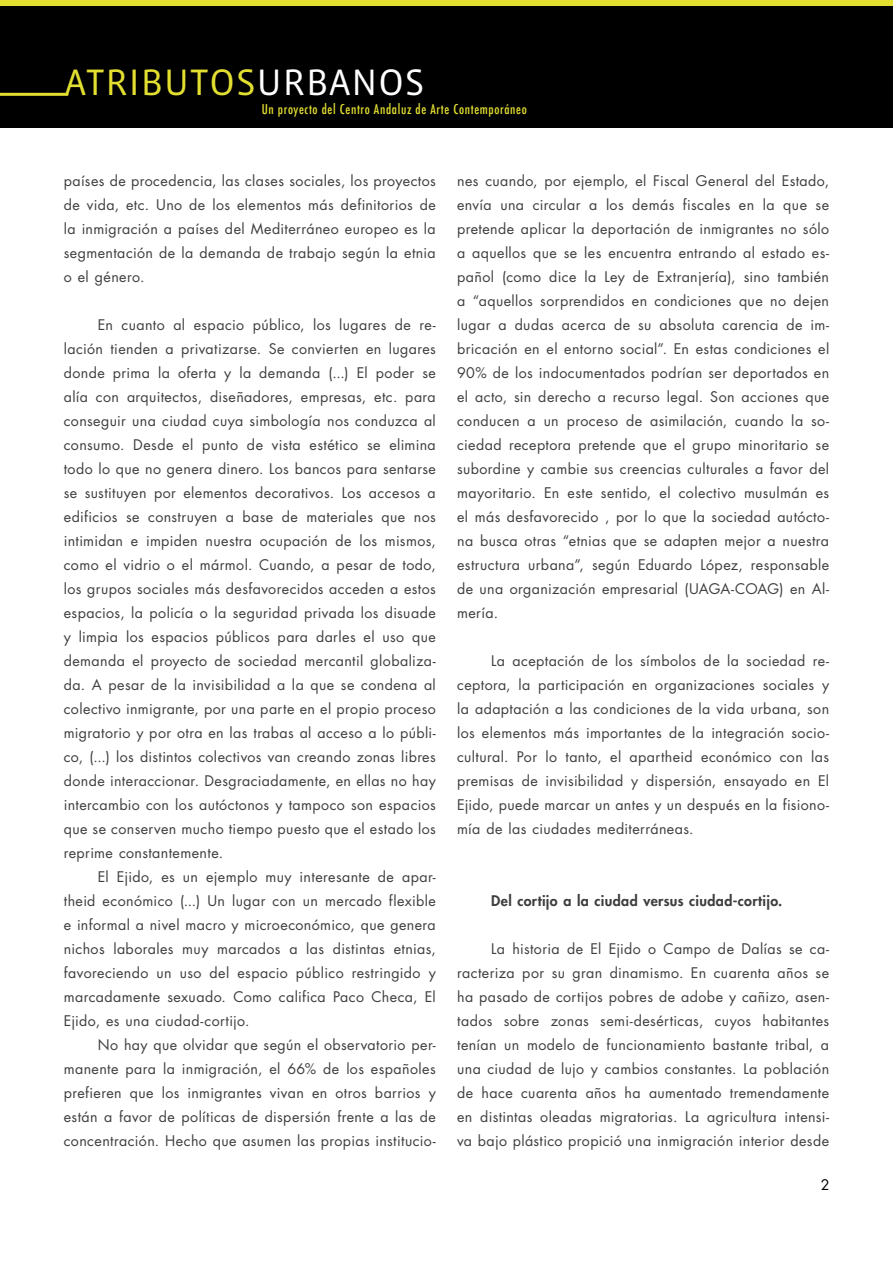
<style>
.page{position:relative;width:893px;height:1263px;background:#fff}
.page>*{position:absolute;margin:0;border:0;box-sizing:border-box;transform-origin:0 0}
.t1{font:37.65px "Vista Sans";letter-spacing:.025em;color:#e3df31}
.t2{font:14.25px/24px "Futura Std";letter-spacing:.03em;color:#3e3e40;text-align:justify}
.t3{font:800 14.25px "Futura Std";letter-spacing:.03em;color:#3e3e40}
.t4{font:14.25px "Futura Std";color:#000}
.t5{font:500 condensed 13.2px "Futura";letter-spacing:.05em;color:#e3df31}
.s1{color:#fff}
</style>
<div class="page">
<div style="left:0;top:6px;width:893px;height:122px;background:#000"></div>
<div style="left:0;top:0;width:893px;height:5px;background:#e3df31"></div>
<hr style="left:0;top:93px;width:68px;height:3px;background:#e3df31">
<h1 class="t1" style="left:65px;top:64px;width:361px">ATRIBUTOS<span class="s1">URBANOS</span></h1>
<p class="t5" style="left:262px;top:100px;width:267px">Un proyecto del Centro Andaluz de Arte Contemporáneo</p>
<p class="t2" style="left:64px;top:168px;width:374px">países de procedencia, las clases sociales, los proyectos de vida, etc. Uno de los elementos más definitorios de la inmigración a países del Mediterráneo europeo es la segmentación de la demanda de trabajo según la etnia o el género.</p>
<p class="t2" style="left:64px;top:312px;width:374px;text-indent:34px">En cuanto al espacio público, los lugares de re&shy;lación tienden a privatizarse. Se convierten en lugares donde prima la oferta y la demanda (...) El poder se alía con arquitectos, diseñadores, empresas, etc. para conseguir una ciudad cuya simbología nos conduzca al consumo. Desde el punto de vista estético se elimina todo lo que no genera dinero. Los bancos para sentarse se sustituyen por elementos decorativos. Los accesos a edificios se construyen a base de materiales que nos intimidan e impiden nuestra ocupación de los mismos, como el vidrio o el mármol. Cuando, a pesar de todo, los grupos sociales más desfavorecidos acceden a estos espacios, la policía o la seguridad privada los disuade y limpia los espacios públicos para darles el uso que demanda el proyecto de sociedad mercantil globaliza&shy;da. A pesar de la invisibilidad a la que se condena al colectivo inmigrante, por una parte en el propio proceso migratorio y por otra en las trabas al acceso a lo públi&shy;co, (...) los distintos colectivos van creando zonas libres donde interaccionar. Desgraciadamente, en ellas no hay intercambio con los autóctonos y tampoco son espacios que se conserven mucho tiempo puesto que el estado los reprime constantemente.</p>
<p class="t2" style="left:64px;top:864px;width:374px;text-indent:34px">El Ejido, es un ejemplo muy interesante de apar&shy;theid económico (...) Un lugar con un mercado flexible e informal a nivel macro y microeconómico, que genera nichos laborales muy marcados a las distintas etnias, favoreciendo un uso del espacio público restringido y marcadamente sexuado. Como califica Paco Checa, El Ejido, es una ciudad-cortijo.</p>
<p class="t2" style="left:64px;top:1032px;width:374px;text-indent:34px">No hay que olvidar que según el observatorio per&shy;manente para la inmigración, el 66% de los españoles prefieren que los inmigrantes vivan en otros barrios y están a favor de políticas de dispersión frente a las de concentración. Hecho que asumen las propias institucio-</p>
<p class="t2" style="left:457px;top:168px;width:374px">nes cuando, por ejemplo, el Fiscal General del Estado, envía una circular a los demás fiscales en la que se pretende aplicar la deportación de inmigrantes no sólo a aquellos que se les encuentra entrando al estado es&shy;pañol (como dice la Ley de Extranjería), sino también a “aquellos sorprendidos en condiciones que no dejen lugar a dudas acerca de su absoluta carencia de im&shy;bricación en el entorno social”. En estas condiciones el 90% de los indocumentados podrían ser deportados en el acto, sin derecho a recurso legal. Son acciones que conducen a un proceso de asimilación, cuando la so&shy;ciedad receptora pretende que el grupo minoritario se subordine y cambie sus creencias culturales a favor del mayoritario. En este sentido, el colectivo musulmán es el más desfavorecido , por lo que la sociedad autócto&shy;na busca otras “etnias que se adapten mejor a nuestra estructura urbana”, según Eduardo López, responsable de una organización empresarial (UAGA-COAG) en Al&shy;mería.</p>
<p class="t2" style="left:457px;top:648px;width:374px;text-indent:34px">La aceptación de los símbolos de la sociedad re&shy;ceptora, la participación en organizaciones sociales y la adaptación a las condiciones de la vida urbana, son los elementos más importantes de la integración socio&shy;cultural. Por lo tanto, el apartheid económico con las premisas de invisibilidad y dispersión, ensayado en El Ejido, puede marcar un antes y un después en la fisiono&shy;mía de las ciudades mediterráneas.</p>
<p class="t3" style="left:491px;top:891px;width:293px">Del cortijo a la ciudad versus ciudad-cortijo.</p>
<p class="t2" style="left:457px;top:936px;width:374px;text-indent:34px">La historia de El Ejido o Campo de Dalías se ca&shy;racteriza por su gran dinamismo. En cuarenta años se ha pasado de cortijos pobres de adobe y cañizo, asen&shy;tados sobre zonas semi-desérticas, cuyos habitantes tenían un modelo de funcionamiento bastante tribal, a una ciudad de lujo y cambios constantes. La población de hace cuarenta años ha aumentado tremendamente en distintas oleadas migratorias. La agricultura intensi&shy;va bajo plástico propició una inmigración interior desde</p>
<p class="t4" style="left:821px;top:1175px;width:10px">2</p>
</div>
